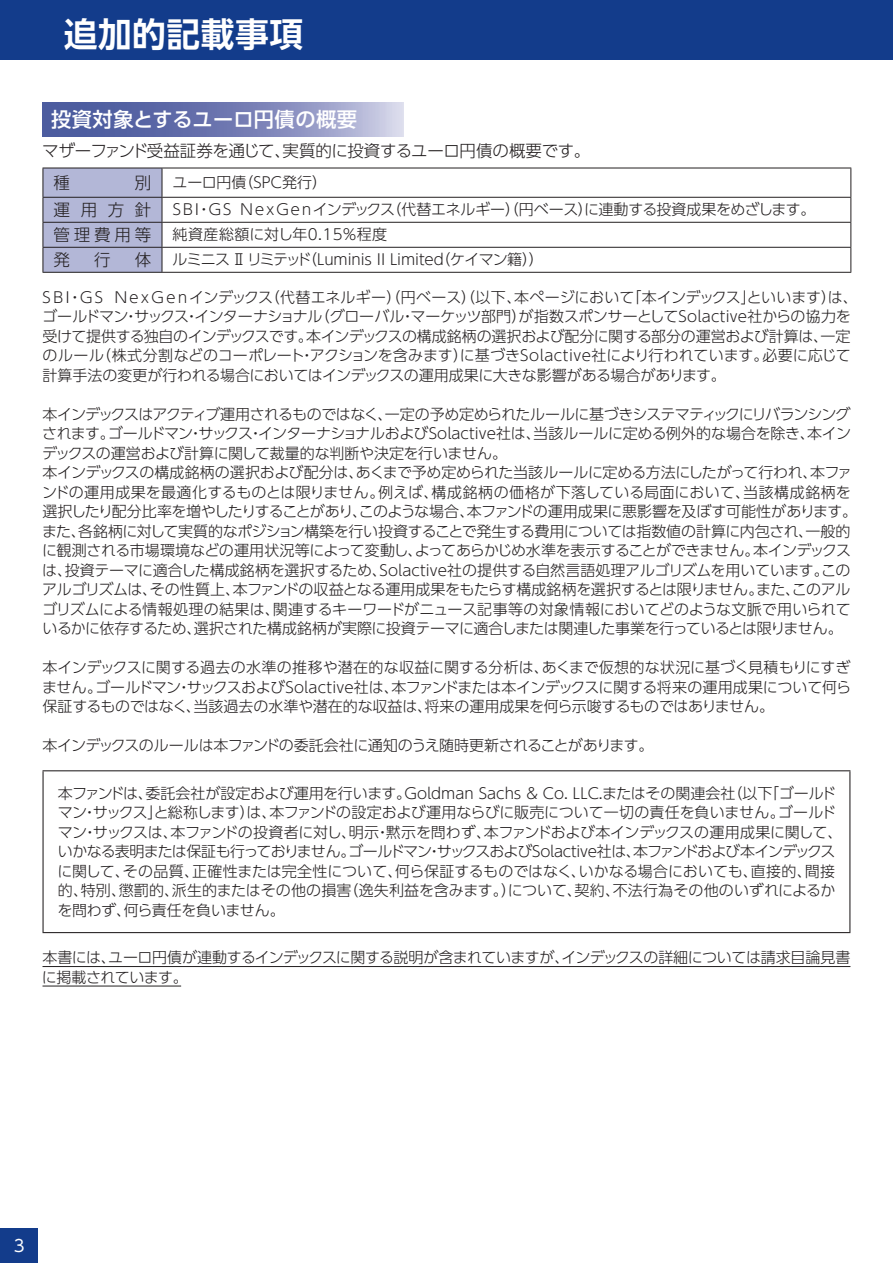
<style>
.page{position:relative;width:893px;height:1263px;background:#fff}
.page>*{position:absolute;margin:0;border:0;box-sizing:border-box;transform-origin:0 0}
.t1{font:33.75px "UD Shin Go Pro De Bold 90 pv RKSJ H";letter-spacing:.015em;color:#fff}
.t2{font:20.25px "UD Shin Go Pro Medium 90 pv RKSJ H";letter-spacing:.02em;color:#fff}
.t3{font:16.5px/31.8px "UD Shin Go Pro Light 90 pv RKSJ H";letter-spacing:-.02em;color:#231f20}
.t4{font:16.5px "UD Shin Go Pro Regular 90 pv RKSJ H";color:#fff}
.t5{font:15px/19.5px "UD Shin Go Pro Light 90 pv RKSJ H";letter-spacing:-.02em;color:#231f20}
.t6{font:15px/27.2px "UD Shin Go Pro Light 90 pv RKSJ H";letter-spacing:-.045em;color:#231f20}
.t7{font:15px "UD Shin Go Pro Light 90 pv RKSJ H";letter-spacing:.03em;color:#231f20}
.s1{font-size:16.5px}
</style>
<div class="page">
<hr style="left:43px;top:966px;width:807px;height:1px;background:#231f20">
<hr style="left:43px;top:986px;width:138px;height:1px;background:#231f20">
<hr style="left:162px;top:168px;width:689px;height:1px;background:#231f20">
<hr style="left:162px;top:197px;width:689px;height:1px;background:#231f20">
<hr style="left:162px;top:222px;width:689px;height:1px;background:#231f20">
<hr style="left:162px;top:247px;width:689px;height:1px;background:#231f20">
<svg style="left:43px;top:168px;width:120px;height:104px;background:#acafce"></svg>
<svg style="left:850px;top:168px;width:1px;height:104px"></svg>
<hr style="left:43px;top:272px;width:808px;height:1px;background:#231f20">
<hr style="left:43px;top:770px;width:807px;height:1px;background:#231f20">
<hr style="left:43px;top:771px;width:1px;height:161px;background:#231f20">
<hr style="left:849px;top:771px;width:1px;height:161px;background:#231f20">
<hr style="left:43px;top:932px;width:807px;height:1px;background:#231f20">
<svg style="left:43px;top:102px;width:361px;height:34px;background:#7982b7"></svg>
<div style="left:0;top:1228px;width:38px;height:34px;background:#133c8b"></div>
<div style="left:0;top:0;width:893px;height:60px;background:#133c8b"></div>
<h1 class="t1" style="left:64px;top:21px;width:241px">追加的記載事項</h1>
<h2 class="t2" style="left:51px;top:112px;width:308px">投資対象とするユーロ円債の概要</h2>
<p class="t3" style="left:54px;top:137px;width:538px;text-indent:-11px">マザーファンド受益証券を通じて、実質的に投資するユーロ円債の概要です。種</p>
<p class="t3" style="left:135px;top:169px;width:18px">別</p>
<p class="t6" style="left:54px;top:171px;width:763px;text-indent:119px">ユーロ円債（ＳＰＣ発行）<br><span class="s1">運 用 方 針</span> ＳＢＩ・ＧＳ ＮｅｘＧｅｎインデックス（代替エネルギー）（円ベース）に連動する投資成果をめざします。</p>
<p class="t3" style="left:54px;top:221px;width:99px">管理費用等</p>
<p class="t7" style="left:173px;top:229px;width:216px">純資産総額に対し年0.15％程度</p>
<p class="t3" style="left:54px;top:246px;width:18px">発</p>
<p class="t3" style="left:94px;top:246px;width:18px">行</p>
<p class="t3" style="left:135px;top:246px;width:18px">体</p>
<p class="t5" style="left:173px;top:252px;width:373px">ルミニス Ⅱ リミテッド（Luminis II Limited（ケイマン籍））</p>
<p class="t5" style="left:39px;top:290px;width:820px">ＳＢＩ・ＧＳ ＮｅｘＧｅｎインデックス（代替エネルギー）（円ベース）（以下、本ページにおいて「本インデックス」といいます）は、ゴールドマン・サックス・インターナショナル（グローバル・マーケッツ部門）が指数スポンサーとしてSolactive社からの協力を受けて提供する独自のインデックスです。本インデックスの構成銘柄の選択および配分に関する部分の運営および計算は、一定のルール（株式分割などのコーポレート・アクションを含みます）に基づきSolactive社により行われています。必要に応じて計算手法の変更が行われる場合においてはインデックスの運用成果に大きな影響がある場合があります。</p>
<p class="t5" style="left:42px;top:407px;width:817px">本インデックスはアクティブ運用されるものではなく、一定の予め定められたルールに基づきシステマティックにリバランシングされます。ゴールドマン・サックス・インターナショナルおよびSolactive社は、当該ルールに定める例外的な場合を除き、本インデックスの運営および計算に関して裁量的な判断や決定を行いません。<br>本インデックスの構成銘柄の選択および配分は、あくまで予め定められた当該ルールに定める方法にしたがって行われ、本ファンドの運用成果を最適化するものとは限りません。例えば、構成銘柄の価格が下落している局面において、当該構成銘柄を選択したり配分比率を増やしたりすることがあり、このような場合、本ファンドの運用成果に悪影響を及ぼす可能性があります。また、各銘柄に対して実質的なポジション構築を行い投資することで発生する費用については指数値の計算に内包され、一般的に観測される市場環境などの運用状況等によって変動し、よってあらかじめ水準を表示することができません。本インデックスは、投資テーマに適合した構成銘柄を選択するため、Solactive社の提供する自然言語処理アルゴリズムを用いています。このアルゴリズムは、その性質上、本ファンドの収益となる運用成果をもたらす構成銘柄を選択するとは限りません。また、このアルゴリズムによる情報処理の結果は、関連するキーワードがニュース記事等の対象情報においてどのような文脈で用いられているかに依存するため、選択された構成銘柄が実際に投資テーマに適合しまたは関連した事業を行っているとは限りません。</p>
<p class="t5" style="left:42px;top:660px;width:811px;text-align:justify">本インデックスに関する過去の水準の推移や潜在的な収益に関する分析は、あくまで仮想的な状況に基づく見積もりにすぎません。ゴールドマン・サックスおよびSolactive社は、本ファンドまたは本インデックスに関する将来の運用成果について何ら保証するものではなく、当該過去の水準や潜在的な収益は、将来の運用成果を何ら示唆するものではありません。</p>
<p class="t5" style="left:43px;top:738px;width:612px">本インデックスのルールは本ファンドの委託会社に通知のうえ随時更新されることがあります。</p>
<p class="t5" style="left:57px;top:785px;width:787px">本ファンドは、委託会社が設定および運用を行います。Goldman Sachs &amp; Co. LLC.またはその関連会社（以下「ゴールドマン・サックス」と総称します）は、本ファンドの設定および運用ならびに販売について一切の責任を負いません。ゴールドマン・サックスは、本ファンドの投資者に対し、明示・黙示を問わず、本ファンドおよび本インデックスの運用成果に関して、いかなる表明または保証も行っておりません。ゴールドマン・サックスおよびSolactive社は、本ファンドおよび本インデックスに関して、その品質、正確性または完全性について、何ら保証するものではなく、いかなる場合においても、直接的、間接的、特別、懲罰的、派生的またはその他の損害（逸失利益を含みます。）について、契約、不法行為その他のいずれによるかを問わず、何ら責任を負いません。</p>
<p class="t5" style="left:42px;top:950px;width:810px">本書には、ユーロ円債が連動するインデックスに関する説明が含まれていますが、インデックスの詳細については請求目論見書に掲載されています。</p>
<p class="t4" style="left:14px;top:1239px;width:12px">3</p>
</div>
